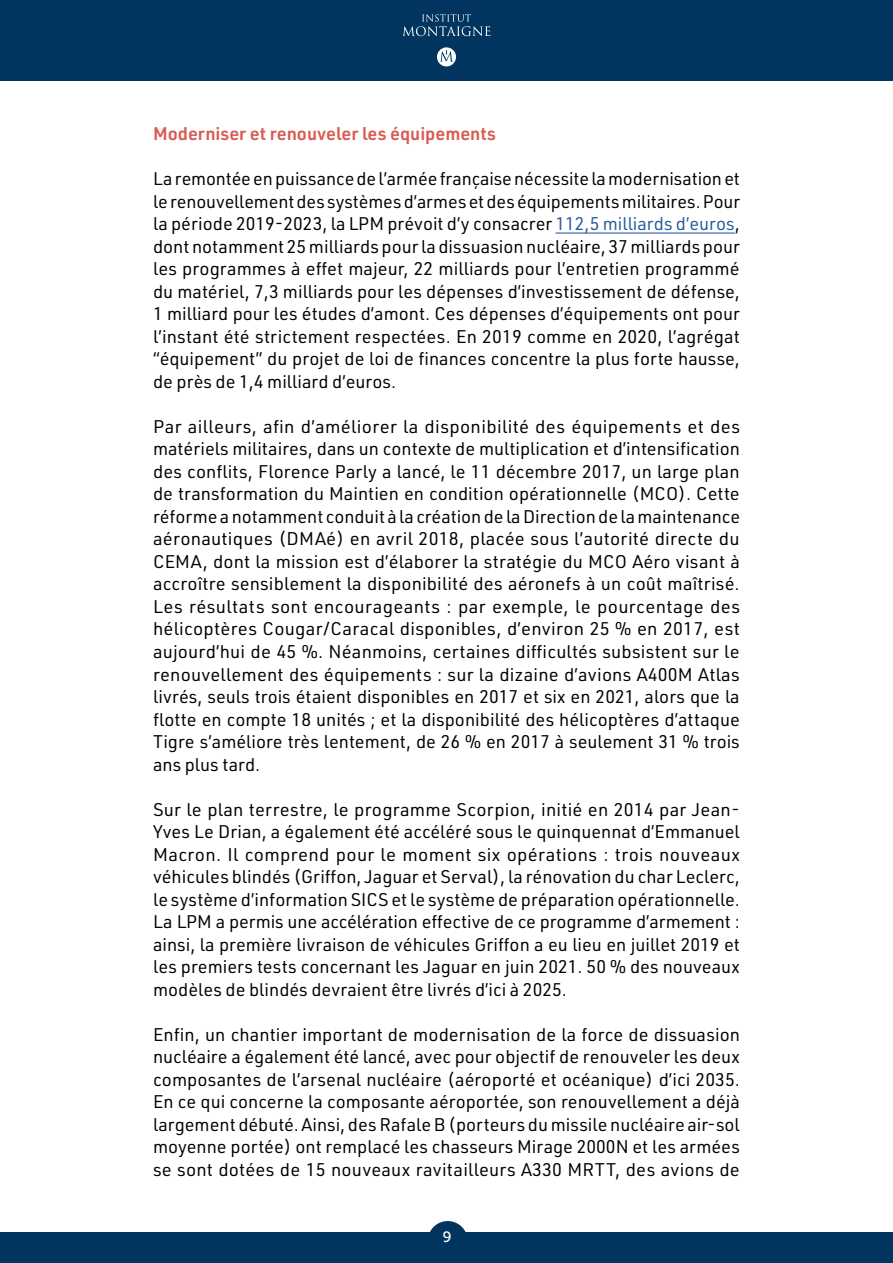
<style>
.page{position:relative;width:893px;height:1263px;background:#fff}
.page>*{position:absolute;margin:0;border:0;box-sizing:border-box;transform-origin:0 0}
.t1{font:18px/22.5px "URWDIN";color:#000;text-align:justify}
.t2{font:600 18px "URWDIN";color:#da5a52}
.t3{font:15px "Museo 500";color:#fff}
.s1{color:#275b9b}
</style>
<div class="page">
<div style="left:0;top:0;width:893px;height:81px;background:#013560"></div>
<svg style="left:403px;top:14px;width:87px;height:22px"></svg>
<svg style="left:437px;top:47px;width:19px;height:19px"></svg>
<div style="left:0;top:1232px;width:893px;height:31px;background:#013560"></div>
<div style="left:428px;top:1221px;width:40px;height:40px;background:#013560;border-radius:50%"></div>
<hr style="left:555px;top:232px;width:180px;height:2px;background:#275b9b">
<p class="t2" style="left:153px;top:122px;width:344px">Moderniser et renouveler les équipements</p>
<p class="t1" style="left:153px;top:167px;width:588px">La remontée en puissance de l’armée française nécessite la modernisation et le renouvellement des systèmes d’armes et des équipements militaires. Pour la période 2019-2023, la LPM prévoit d’y consacrer <span class="s1">112,5 milliards d’euros</span>, dont notamment 25 milliards pour la dissuasion nucléaire, 37 milliards pour les programmes à effet majeur, 22 milliards pour l’entretien programmé du matériel, 7,3 milliards pour les dépenses d’investissement de défense, 1 milliard pour les études d’amont. Ces dépenses d’équipements ont pour l’instant été strictement respectées. En 2019 comme en 2020, l’agrégat “équipement” du projet de loi de finances concentre la plus forte hausse, de près de 1,4 milliard d’euros.</p>
<p class="t1" style="left:153px;top:415px;width:589px">Par ailleurs, afin d’améliorer la disponibilité des équipements et des matériels militaires, dans un contexte de multiplication et d’intensification des conflits, Florence Parly a lancé, le 11 décembre 2017, un large plan de transformation du Maintien en condition opérationnelle (MCO). Cette réforme a notamment conduit à la création de la Direction de la maintenance aéronautiques (DMAé) en avril 2018, placée sous l’autorité directe du CEMA, dont la mission est d’élaborer la stratégie du MCO Aéro visant à accroître sensiblement la disponibilité des aéronefs à un coût maîtrisé.<br>Les résultats sont encourageants : par exemple, le pourcentage des hélicoptères Cougar/Caracal disponibles, d’environ 25 % en 2017, est aujourd’hui de 45 %. Néanmoins, certaines difficultés subsistent sur le renouvellement des équipements : sur la dizaine d’avions A400M Atlas livrés, seuls trois étaient disponibles en 2017 et six en 2021, alors que la flotte en compte 18 unités ; et la disponibilité des hélicoptères d’attaque Tigre s’améliore très lentement, de 26 % en 2017 à seulement 31 % trois ans plus tard.</p>
<p class="t1" style="left:153px;top:797px;width:588px">Sur le plan terrestre, le programme Scorpion, initié en 2014 par Jean-Yves Le Drian, a également été accéléré sous le quinquennat d’Emmanuel Macron. Il comprend pour le moment six opérations : trois nouveaux véhicules blindés (Griffon, Jaguar et Serval), la rénovation du char Leclerc, le système d’information SICS et le système de préparation opérationnelle.<br>La LPM a permis une accélération effective de ce programme d’armement : ainsi, la première livraison de véhicules Griffon a eu lieu en juillet 2019 et les premiers tests concernant les Jaguar en juin 2021. 50 % des nouveaux modèles de blindés devraient être livrés d’ici à 2025.</p>
<p class="t1" style="left:153px;top:1022px;width:588px">Enfin, un chantier important de modernisation de la force de dissuasion nucléaire a également été lancé, avec pour objectif de renouveler les deux composantes de l’arsenal nucléaire (aéroporté et océanique) d’ici 2035.<br>En ce qui concerne la composante aéroportée, son renouvellement a déjà largement débuté. Ainsi, des Rafale B (porteurs du missile nucléaire air-sol moyenne portée) ont remplacé les chasseurs Mirage 2000N et les armées se sont dotées de 15 nouveaux ravitailleurs A330 MRTT, des avions de</p>
<p class="t3" style="left:443px;top:1228px;width:10px">9</p>
</div>
